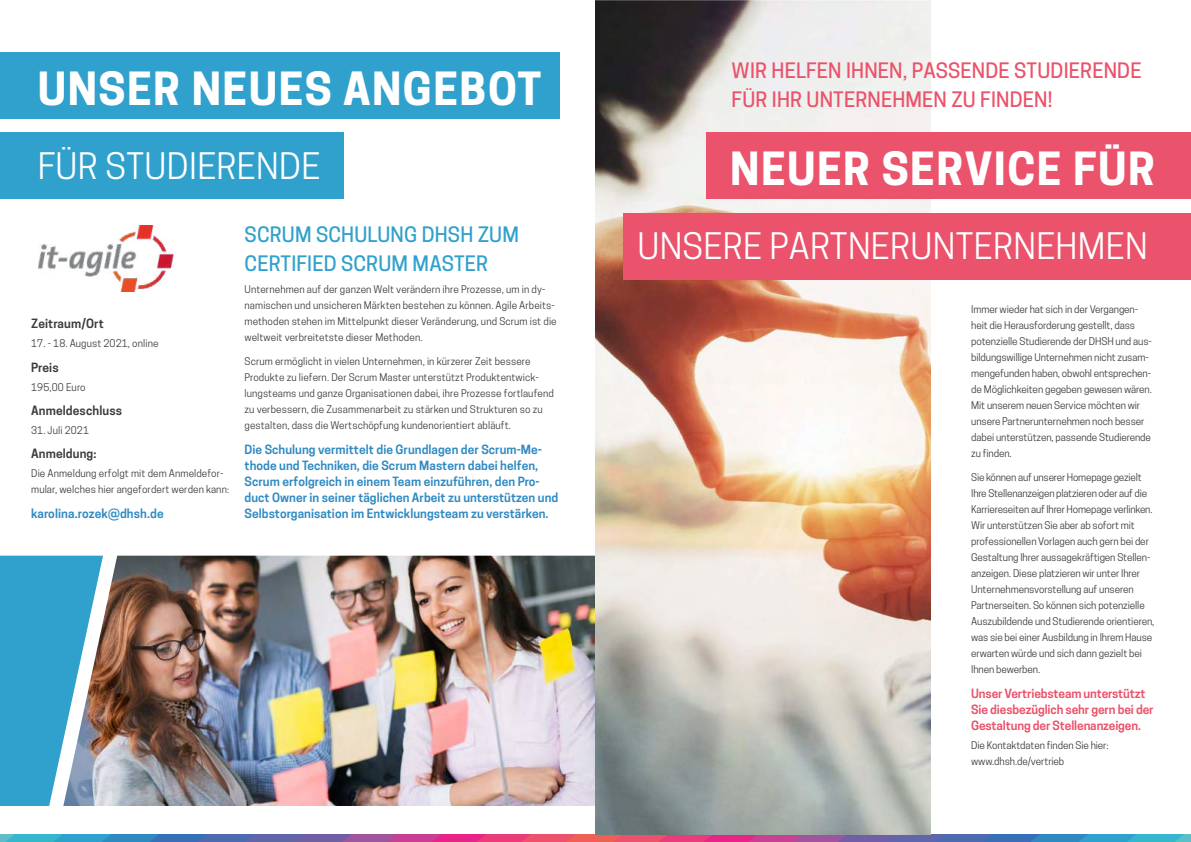
<style>
.page{position:relative;width:1191px;height:842px;background:#fff}
.page>*{position:absolute;margin:0;border:0;box-sizing:border-box;transform-origin:0 0}
.t1{font:700 43px "Cooper Hewitt";letter-spacing:.035em;color:#fff}
.t2{font:34.3px "Cooper Hewitt";letter-spacing:.01em;color:#fff}
.t3{font:500 20px/29px "Cooper Hewitt";letter-spacing:.01em;color:#eb526b}
.t4{font:500 20px/29px "Cooper Hewitt";letter-spacing:.01em;color:#30a1cc}
.t5{font:600 12px/16px "Cooper Hewitt";letter-spacing:.005em;color:#308ac2}
.t6{font:600 12px/16px "Cooper Hewitt";letter-spacing:-.01em;color:#eb526b}
.t7{font:600 12px "Cooper Hewitt";letter-spacing:.01em;color:#3c3c3b}
.t8{font:10px/16px "Cooper Hewitt";letter-spacing:-.01em;color:#3c3c3b}
.t9{font:10px/16px "Cooper Hewitt";letter-spacing:.01em;color:#3c3c3b}
</style>
<div class="page">
<svg style="left:0;top:835px;width:1191px;height:7px;background:#8268a2"></svg>
<div style="left:0;top:133px;width:343px;height:66px;background:#30a1cc"></div>
<div style="left:0;top:52px;width:559px;height:66px;background:#30a1cc"></div>
<img style="left:103px;top:556px;width:492px;height:250px">
<svg style="left:0;top:556px;width:103px;height:250px;background:#56a8c9"></svg>
<img style="left:38px;top:225px;width:135px;height:66px">
<img style="left:595px;top:0;width:335px;height:835px">
<div style="left:624px;top:213px;width:567px;height:67px;background:#eb526b"></div>
<div style="left:706px;top:133px;width:485px;height:66px;background:#eb526b"></div>
<h1 class="t1" style="left:38px;top:63px;width:505px">UNSER NEUES ANGEBOT</h1>
<h3 class="t3" style="left:731px;top:56px;width:411px">WIR HELFEN IHNEN, PASSENDE STUDIERENDE<br>FÜR IHR UNTERNEHMEN ZU FINDEN!</h3>
<h2 class="t2" style="left:38px;top:146px;width:284px">FÜR STUDIERENDE</h2>
<p class="t7" style="left:31px;top:317px;width:74px">Zeitraum/Ort</p>
<p class="t9" style="left:31px;top:335px;width:129px">17. - 18. August 2021, online</p>
<p class="t7" style="left:31px;top:360px;width:29px">Preis</p>
<p class="t9" style="left:31px;top:379px;width:56px">195,00 Euro</p>
<p class="t7" style="left:31px;top:403px;width:92px">Anmeldeschluss</p>
<p class="t9" style="left:31px;top:422px;width:59px">31. Juli 2021</p>
<p class="t7" style="left:31px;top:447px;width:67px">Anmeldung:</p>
<p class="t9" style="left:31px;top:465px;width:199px">Die Anmeldung erfolgt mit dem Anmeldefor&shy;mular, welches hier angefordert werden kann:</p>
<p class="t5" style="left:31px;top:505px;width:134px">karolina.rozek@dhsh.de</p>
<h3 class="t4" style="left:244px;top:220px;width:276px">SCRUM SCHULUNG DHSH ZUM<br>CERTIFIED SCRUM MASTER</h3>
<p class="t9" style="left:244px;top:281px;width:314px">Unternehmen auf der ganzen Welt verändern ihre Prozesse, um in dy&shy;namischen und unsicheren Märkten bestehen zu können. Agile Arbeits&shy;methoden stehen im Mittelpunkt dieser Veränderung, und Scrum ist die weltweit verbreitetste dieser Methoden.</p>
<p class="t9" style="left:244px;top:353px;width:311px">Scrum ermöglicht in vielen Unternehmen, in kürzerer Zeit bessere Produkte zu liefern. Der Scrum Master unterstützt Produktentwick&shy;lungsteams und ganze Organisationen dabei, ihre Prozesse fortlaufend zu verbessern, die Zusammenarbeit zu stärken und Strukturen so zu gestalten, dass die Wertschöpfung kundenorientiert abläuft.</p>
<p class="t5" style="left:244px;top:441px;width:315px">Die Schulung vermittelt die Grundlagen der Scrum-Me&shy;thode und Techniken, die Scrum Mastern dabei helfen, Scrum erfolgreich in einem Team einzuführen, den Pro&shy;duct Owner in seiner täglichen Arbeit zu unterstützen und Selbstorganisation im Entwicklungsteam zu verstärken.</p>
<h1 class="t1" style="left:730px;top:143px;width:426px">NEUER SERVICE FÜR</h1>
<h2 class="t2" style="left:637px;top:226px;width:512px">UNSERE PARTNERUNTERNEHMEN</h2>
<p class="t8" style="left:971px;top:301px;width:182px">Immer wieder hat sich in der Vergangen&shy;heit die Herausforderung gestellt, dass potenzielle Studierende der DHSH und aus&shy;bildungswillige Unternehmen nicht zusam&shy;mengefunden haben, obwohl entsprechen&shy;de Möglichkeiten gegeben gewesen wären.<br>Mit unserem neuen Service möchten wir unsere Partnerunternehmen noch besser dabei unterstützen, passende Studierende zu finden.</p>
<p class="t8" style="left:971px;top:470px;width:185px">Sie können auf unserer Homepage gezielt Ihre Stellenanzeigen platzieren oder auf die Karriereseiten auf Ihrer Homepage verlinken.<br>Wir unterstützen Sie aber ab sofort mit professionellen Vorlagen auch gern bei der Gestaltung Ihrer aussagekräftigen Stellen&shy;anzeigen. Diese platzieren wir unter Ihrer Unternehmensvorstellung auf unseren Partnerseiten. So können sich potenzielle Auszubildende und Studierende orientieren, was sie bei einer Ausbildung in Ihrem Hause erwarten würde und sich dann gezielt bei Ihnen bewerben.</p>
<p class="t6" style="left:971px;top:685px;width:184px">Unser Vertriebsteam unterstützt<br>Sie diesbezüglich sehr gern bei der<br>Gestaltung der Stellenanzeigen.</p>
<p class="t8" style="left:971px;top:737px;width:139px">Die Kontaktdaten finden Sie hier: www.dhsh.de/vertrieb</p>
</div>
